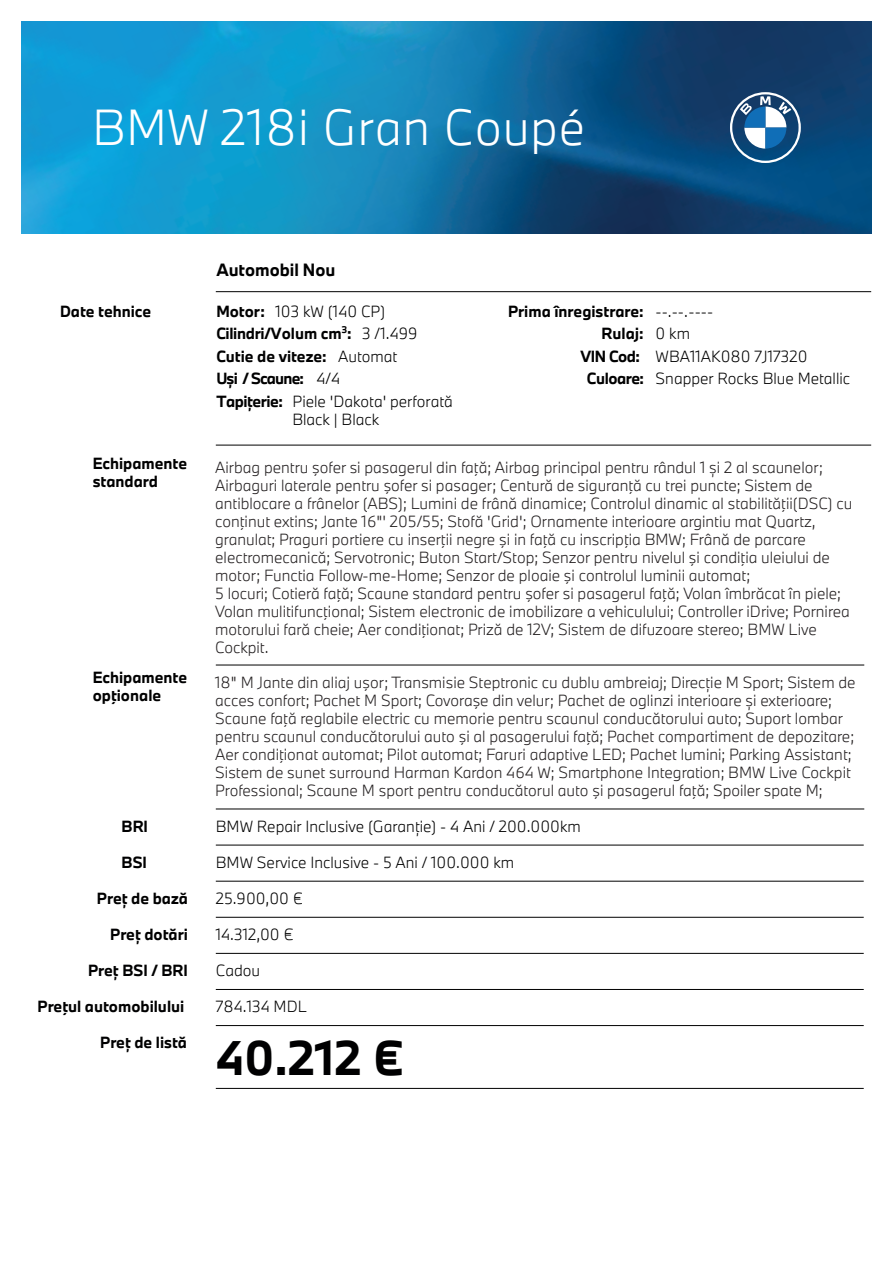
<style>
.page{position:relative;width:893px;height:1263px;background:#fff}
.page>*{position:absolute;margin:0;border:0;box-sizing:border-box;transform-origin:0 0}
.t1{font:300 46.95px "BMW Type Next";letter-spacing:.02em;color:#fff}
.t2{font:700 45px "BMW Type Next";color:#000001}
.t3{font:700 16.5px "BMW Type Next";color:#000001}
.t4{font:300 15px/18px "BMW Type Next";color:#231f20}
.t5{font:700 15px/22.5px "BMW Type Next";color:#000001}
.t6{font:300 15px/22.5px "BMW Type Next";color:#000001;text-align:center}
.s1{font-weight:300}
.s2{font-weight:700}
</style>
<div class="page">
<hr style="left:216px;top:291px;width:655px;height:1px;background:#000001">
<hr style="left:216px;top:665px;width:648px;height:1px;background:#000001">
<hr style="left:216px;top:445px;width:655px;height:1px;background:#000001">
<img style="left:21px;top:21px;width:851px;height:213px">
<svg style="left:730px;top:92px;width:71px;height:71px"></svg>
<hr style="left:216px;top:845px;width:648px;height:1px;background:#000001">
<hr style="left:216px;top:809px;width:648px;height:1px;background:#000001">
<hr style="left:216px;top:881px;width:648px;height:1px;background:#000001">
<hr style="left:216px;top:917px;width:648px;height:1px;background:#000001">
<hr style="left:216px;top:953px;width:648px;height:1px;background:#000001">
<hr style="left:216px;top:989px;width:648px;height:1px;background:#000001">
<hr style="left:216px;top:1025px;width:648px;height:1px;background:#000001">
<hr style="left:216px;top:1088px;width:648px;height:1px;background:#000001">
<h1 class="t1" style="left:92px;top:96px;width:494px">BMW 218i Gran Coupé</h1>
<p class="t5" style="left:60px;top:300px;width:93px">Date tehnice</p>
<p class="t3" style="left:216px;top:259px;width:121px">Automobil Nou</p>
<p class="t5" style="left:216px;top:300px;width:203px">Motor: <span class="s1">103 kW (140 CP)<br></span>Cilindri/Volum cm<sup>3</sup>: <span class="s1">3 /1.499<br></span>Cutie de viteze: <span class="s1">Automat<br></span>Uși / Scaune: <span class="s1">4/4</span></p>
<p class="t6" style="left:216px;top:392px;width:238px;line-height:18px"><span class="s2">Tapițerie:</span> Piele 'Dakota' perforată<br>Black | Black</p>
<p class="t5" style="left:508px;top:300px;width:137px;text-align:right">Prima înregistrare:<br>Rulaj:<br>VIN Cod:</p>
<p class="t6" style="left:656px;top:300px;width:153px;text-align:left">--.--.----<br>0 km<br>WBA11AK080 7J17320</p>
<p class="t6" style="left:587px;top:367px;width:265px"><span class="s2">Culoare:</span> Snapper Rocks Blue Metallic</p>
<p class="t5" style="left:93px;top:454px;width:96px;line-height:18px">Echipamente standard</p>
<p class="t4" style="left:215px;top:458px;width:639px">Airbag pentru şofer si pasagerul din faţă; Airbag principal pentru rândul 1 și 2 al scaunelor; Airbaguri laterale pentru şofer si pasager; Centură de siguranţă cu trei puncte; Sistem de antiblocare a frânelor (ABS); Lumini de frână dinamice; Controlul dinamic al stabilităţii(DSC) cu conţinut extins; Jante 16"' 205/55; Stofă 'Grid'; Ornamente interioare argintiu mat Quartz, granulat; Praguri portiere cu inserţii negre şi in faţă cu inscripţia BMW; Frână de parcare electromecanică; Servotronic; Buton Start/Stop; Senzor pentru nivelul şi condiţia uleiului de motor; Functia Follow-me-Home; Senzor de ploaie şi controlul luminii automat;<br>5 locuri; Cotieră faţă; Scaune standard pentru şofer si pasagerul faţă; Volan îmbrăcat în piele; Volan mulitifuncţional; Sistem electronic de imobilizare a vehiculului; Сontroller iDrive; Pornirea motorului fară cheie; Aer condiţionat; Priză de 12V; Sistem de difuzoare stereo; BMW Live Cockpit.</p>
<p class="t4" style="left:215px;top:673px;width:642px">18" M Jante din aliaj uşor; Transmisie Steptronic cu dublu ambreiaj; Direcție M Sport; Sistem de acces confort; Pachet M Sport; Covoraşe din velur; Pachet de oglinzi interioare și exterioare; Scaune faţă reglabile electric cu memorie pentru scaunul conducătorului auto; Suport lombar pentru scaunul conducătorului auto şi al pasagerului faţă; Pachet compartiment de depozitare; Aer condiţionat automat; Pilot automat; Faruri adaptive LED; Pachet lumini; Parking Assistant; Sistem de sunet surround Harman Kardon 464 W; Smartphone Integration; BMW Live Cockpit Professional; Scaune M sport pentru conducătorul auto şi pasagerul faţă; Spoiler spate M;</p>
<p class="t6" style="left:216px;top:815px;width:366px">BMW Repair Inclusive (Garanție) - 4 Ani / 200.000km</p>
<p class="t6" style="left:216px;top:851px;width:300px">BMW Service Inclusive - 5 Ani / 100.000 km</p>
<p class="t6" style="left:216px;top:887px;width:89px">25.900,00 €</p>
<p class="t6" style="left:216px;top:923px;width:80px">14.312,00 €</p>
<p class="t6" style="left:216px;top:959px;width:46px">Cadou</p>
<p class="t6" style="left:216px;top:995px;width:93px">784.134 MDL</p>
<p class="t5" style="left:93px;top:668px;width:96px;line-height:18px">Echipamente opţionale</p>
<p class="t5" style="left:122px;top:815px;width:28px">BRI</p>
<p class="t5" style="left:122px;top:851px;width:27px">BSI</p>
<p class="t5" style="left:97px;top:887px;width:93px">Preț de bază</p>
<p class="t5" style="left:110px;top:923px;width:79px">Preț dotări</p>
<p class="t5" style="left:88px;top:959px;width:101px">Preț BSI / BRI</p>
<p class="t5" style="left:37px;top:995px;width:148px">Preţul automobilului</p>
<p class="t5" style="left:100px;top:1031px;width:89px">Preț de listă</p>
<h2 class="t2" style="left:216px;top:1027px;width:190px">40.212 €</h2>
</div>
